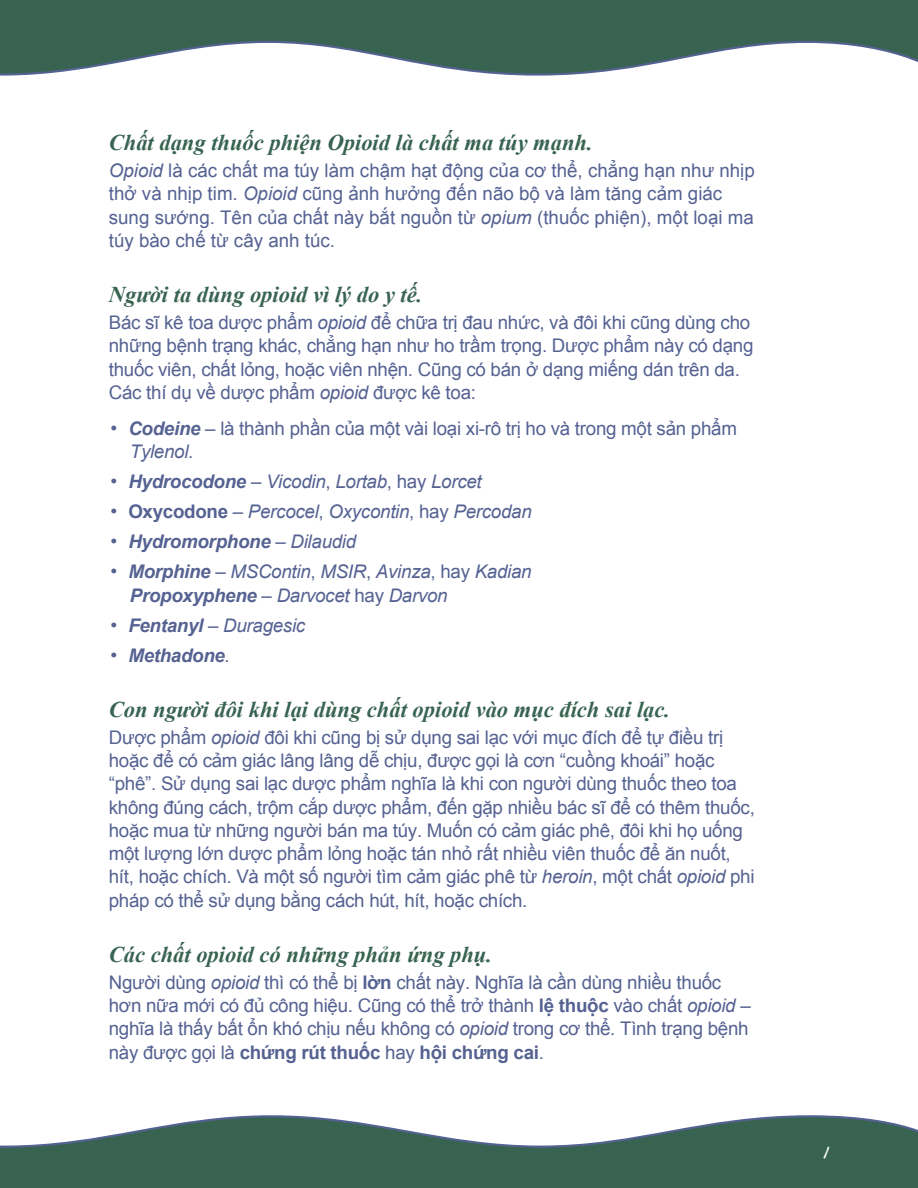
<style>
.page{position:relative;width:918px;height:1188px;background:#fff}
.page>*{position:absolute;margin:0;border:0;box-sizing:border-box;transform-origin:0 0}
.t1{font:italic 700 22.5px "Times New Roman";color:#386351}
.t2{font:18.75px/23.2px "Arial";letter-spacing:-.015em;color:#556292}
.t3{font:italic 18.75px/23.2px "Arial";letter-spacing:-.015em;color:#556292}
.t4{font:italic 700 18.75px "Arial";letter-spacing:-.015em;color:#556292}
.text{font:15px "Annifont";color:#fff}
.s1{font-style:italic}
.s2{font-size:19.5px}
.s3{font-weight:700;font-style:italic}
.s4{font-style:normal;font-size:19.5px}
.s5{font-weight:700}
.s6{font-style:normal}
.s7{font-weight:700;font-style:normal}
.s8{font-weight:400;font-style:normal;font-size:19.5px}
.s9{font-weight:400;font-style:normal}
.s10{font-weight:400}
</style>
<div class="page">
<svg style="left:0;top:0;width:918px;height:76px"></svg>
<svg style="left:0;top:1115px;width:918px;height:73px"></svg>
<p class="t1" style="left:109px;top:127px;width:485px">Chất dạng thuốc phiện Opioid là chất ma túy mạnh.</p>
<p class="t2" style="left:109px;top:159px;width:648px"><span class="s1">Opioid</span> là các chất ma túy làm chậm hạt động của cơ thể, chẳng hạn như nhịp thở và nhịp tim. <span class="s1">Opioid</span> cũng ảnh hưởng đến não bộ và làm tăng cảm giác sung sướng. Tên của chất này bắt nguồn từ <span class="s1">opium</span> (thuốc phiện), một loại ma túy bào chế từ cây anh túc.</p>
<p class="t1" style="left:109px;top:279px;width:315px">Người ta dùng opioid vì lý do y tế.</p>
<p class="t2" style="left:109px;top:311px;width:646px">Bác sĩ kê toa dược phẩm <span class="s1">opioid</span> để chữa trị đau nhức, và đôi khi cũng dùng cho những bệnh trạng khác, chẳng hạn như ho trầm trọng. Dược phẩm này có dạng thuốc viên, chất lỏng, hoặc viên nhện. Cũng có bán ở dạng miếng dán trên da.<br>Các thí dụ về dược phẩm <span class="s1">opioid</span> được kê toa:</p>
<p class="t2" style="left:130px;top:417px;width:609px;text-indent:-20px"><span class="s2">•</span> <span class="s3">Codeine</span> – là thành phần của một vài loại xi-rô trị ho và trong một sản phẩm<br><span class="s1">Tylenol</span>.</p>
<p class="t3" style="left:110px;top:470px;width:373px"><span class="s4">•</span> <span class="s5">Hydrocodone</span> <span class="s6">–</span> Vicodin<span class="s6">,</span> Lortab<span class="s6">, hay</span> Lorcet</p>
<p class="t3" style="left:110px;top:500px;width:423px"><span class="s4">•</span> <span class="s7">Oxycodone</span> <span class="s6">–</span> Percocel<span class="s6">,</span> Oxycontin<span class="s6">, hay</span> Percodan</p>
<p class="t4" style="left:110px;top:529px;width:247px"><span class="s8">•</span> Hydromorphone <span class="s9">–</span> <span class="s10">Dilaudid</span></p>
<p class="t3" style="left:130px;top:560px;width:403px;text-indent:-20px"><span class="s4">•</span> <span class="s5">Morphine</span> <span class="s6">–</span> MSContin<span class="s6">,</span> MSIR<span class="s6">,</span> Avinza<span class="s6">, hay</span> Kadian<br><span class="s5">Propoxyphene</span> <span class="s6">–</span> Darvocet <span class="s6">hay</span> Darvon</p>
<p class="t3" style="left:110px;top:614px;width:196px"><span class="s4">•</span> <span class="s5">Fentanyl</span> <span class="s6">–</span> Duragesic</p>
<p class="t4" style="left:110px;top:642px;width:121px"><span class="s8">•</span> Methadone<span class="s10">.</span></p>
<p class="t1" style="left:109px;top:694px;width:563px">Con người đôi khi lại dùng chất opioid vào mục đích sai lạc.</p>
<p class="t2" style="left:109px;top:726px;width:648px">Dược phẩm <span class="s1">opioid</span> đôi khi cũng bị sử dụng sai lạc với mục đích để tự điều trị hoặc để có cảm giác lâng lâng dễ chịu, được gọi là cơn “cuồng khoái” hoặc “phê”. Sử dụng sai lạc dược phẩm nghĩa là khi con người dùng thuốc theo toa không đúng cách, trộm cắp dược phẩm, đến gặp nhiều bác sĩ để có thêm thuốc, hoặc mua từ những người bán ma túy. Muốn có cảm giác phê, đôi khi họ uống một lượng lớn dược phẩm lỏng hoặc tán nhỏ rất nhiều viên thuốc để ăn nuốt, hít, hoặc chích. Và một số người tìm cảm giác phê từ <span class="s1">heroin</span>, một chất <span class="s1">opioid</span> phi pháp có thể sử dụng bằng cách hút, hít, hoặc chích.</p>
<p class="t1" style="left:109px;top:939px;width:385px">Các chất opioid có những phản ứng phụ.</p>
<p class="t2" style="left:109px;top:971px;width:643px">Người dùng <span class="s1">opioid</span> thì có thể bị <span class="s5">lờn</span> chất này. Nghĩa là cần dùng nhiều thuốc hơn nữa mới có đủ công hiệu. Cũng có thể trở thành <span class="s5">lệ thuộc</span> vào chất <span class="s1">opioid</span> – nghĩa là thấy bất ổn khó chịu nếu không có <span class="s1">opioid</span> trong cơ thể. Tình trạng bệnh này được gọi là <span class="s5">chứng rút thuốc</span> hay <span class="s5">hội chứng cai</span>.</p>
<p class="text" style="left:820px;top:1141px;width:12px">1</p>
</div>
